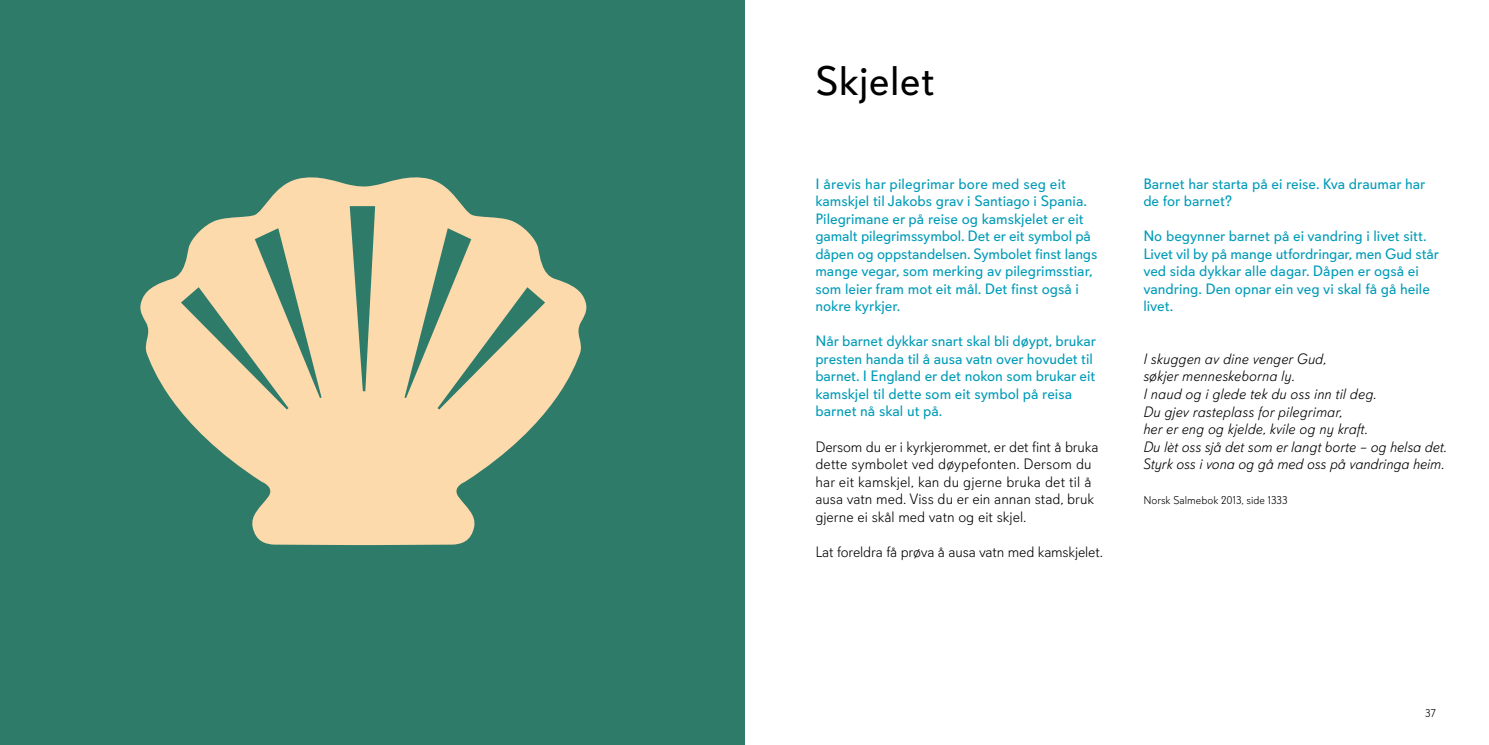
<style>
.page{position:relative;width:1489px;height:745px;background:#fff}
.page>*{position:absolute;margin:0;border:0;box-sizing:border-box;transform-origin:0 0}
.t1{font:41.25px "Davis Sans";letter-spacing:.01em;color:#000}
.t2{font:15px/17.5px "Davis Sans";color:#009bb8}
.t3{font:300 15px/17.5px "Davis Sans";color:#000}
.t4{font:italic 300 15px/17.5px "Davis Sans";color:#000}
.t5{font:300 11.25px "Davis Sans";color:#000}
</style>
<div class="page">
<div style="left:0;top:0;width:744px;height:744px;background:#2e7b6a"></div>
<svg style="left:140px;top:177px;width:447px;height:367px;fill:#fddaac"></svg>
<h1 class="t1" style="left:815px;top:57px;width:121px">Skjelet</h1>
<p class="t2" style="left:815px;top:175px;width:283px">I årevis har pilegrimar bore med seg eit kamskjel til Jakobs grav i Santiago i Spania.<br>Pilegrimane er på reise og kamskjelet er eit gamalt pilegrimssymbol. Det er eit symbol på dåpen og oppstandelsen. Symbolet finst langs mange vegar, som merking av pilegrimsstiar, som leier fram mot eit mål. Det finst også i nokre kyrkjer.</p>
<p class="t2" style="left:815px;top:332px;width:282px">Når barnet dykkar snart skal bli døypt, brukar presten handa til å ausa vatn over hovudet til barnet. I England er det nokon som brukar eit kamskjel til dette som eit symbol på reisa barnet nå skal ut på.</p>
<p class="t3" style="left:815px;top:437px;width:284px">Dersom du er i kyrkjerommet, er det fint å bruka dette symbolet ved døypefonten. Dersom du har eit kamskjel, kan du gjerne bruka det til å ausa vatn med. Viss du er ein annan stad, bruk gjerne ei skål med vatn og eit skjel.</p>
<p class="t3" style="left:815px;top:542px;width:289px">Lat foreldra få prøva å ausa vatn med kamskjelet.</p>
<p class="t2" style="left:1143px;top:175px;width:284px">Barnet har starta på ei reise. Kva draumar har de for barnet?</p>
<p class="t2" style="left:1143px;top:227px;width:297px">No begynner barnet på ei vandring i livet sitt.<br>Livet vil by på mange utfordringar, men Gud står ved sida dykkar alle dagar. Dåpen er også ei vandring. Den opnar ein veg vi skal få gå heile livet.</p>
<p class="t4" style="left:1143px;top:350px;width:305px">I skuggen av dine venger Gud,<br>søkjer menneskeborna ly.<br>I naud og i glede tek du oss inn til deg.<br>Du gjev rasteplass for pilegrimar,<br>her er eng og kjelde, kvile og ny kraft.<br>Du lèt oss sjå det som er langt borte – og helsa det.<br>Styrk oss i vona og gå med oss på vandringa heim.</p>
<p class="t5" style="left:1143px;top:493px;width:146px">Norsk Salmebok 2013, side 1333</p>
<p class="t5" style="left:1424px;top:707px;width:12px">37</p>
</div>
